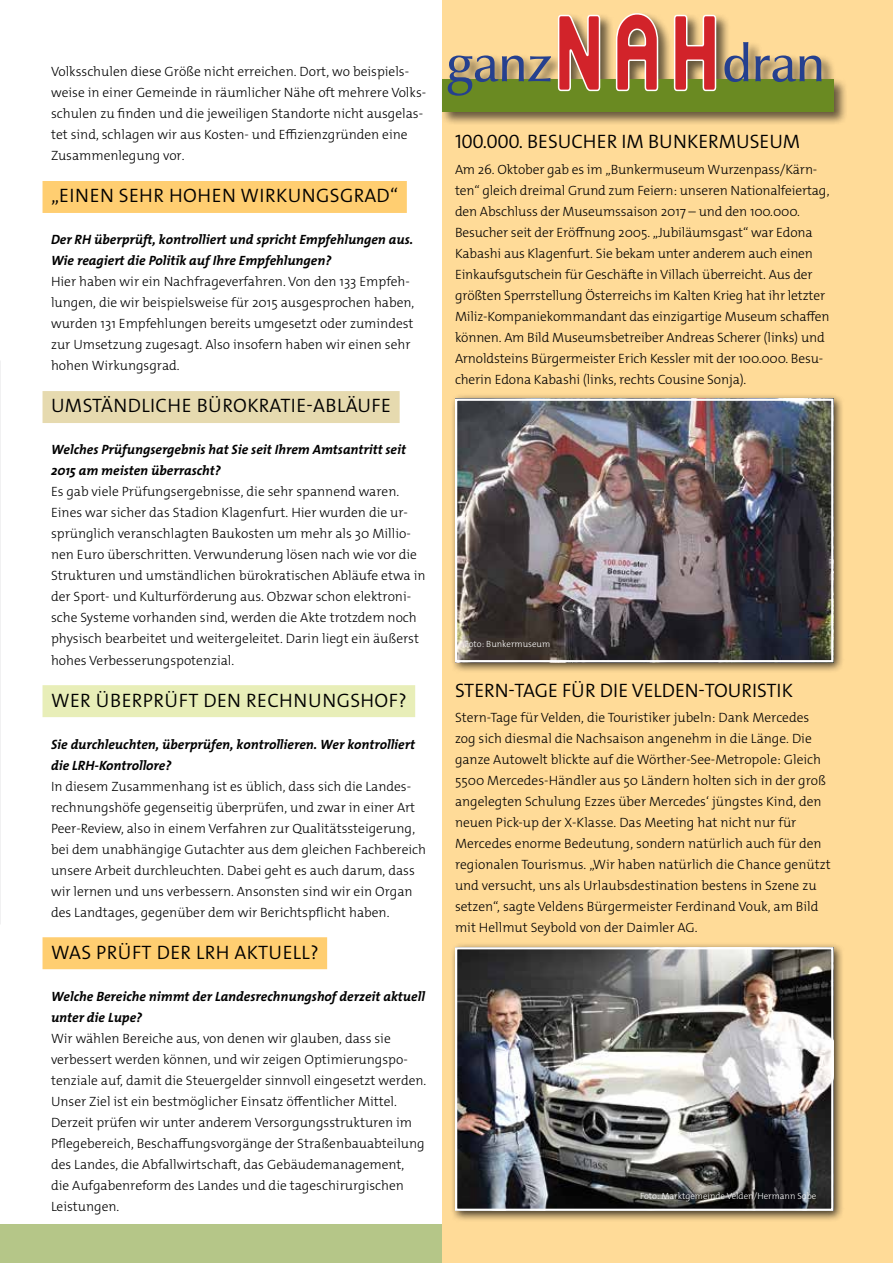
<style>
.page{position:relative;width:893px;height:1263px;background:#fff}
.page>*{position:absolute;margin:0;border:0;box-sizing:border-box;transform-origin:0 0}
.t1{font:300 19.5px "The Mix Os F";letter-spacing:.02em;color:#000}
.t2{font:300 19.5px "The Mix Os F";color:#000}
.t3{font:300 13.5px/21px "The Mix Os F";color:#000}
.t4{font:italic 700 13.5px/21px "The Mix Os F";color:#000}
.t5{font:300 9px "The Mix Os F";color:#fff}
</style>
<div class="page">
<div style="left:0;top:1225px;width:893px;height:38px;background:#b5c688"></div>
<div style="left:442px;top:0;width:451px;height:1263px;background:#ffdb98"></div>
<img style="left:0;top:361px;width:1px;height:563px">
<div style="left:43px;top:181px;width:364px;height:32px;background:#ffce71"></div>
<div style="left:43px;top:391px;width:357px;height:32px;background:#e6daaf"></div>
<div style="left:43px;top:685px;width:372px;height:32px;background:#e8eeb8"></div>
<div style="left:43px;top:937px;width:284px;height:32px;background:#ffce71"></div>
<div style="left:450px;top:942px;width:394px;height:280px;background:#000;opacity:.75"></div>
<img style="left:458px;top:950px;width:372px;height:258px">
<div style="left:455px;top:947px;width:378px;height:264px;border:2px solid #fff"></div>
<div style="left:450px;top:393px;width:394px;height:281px;background:#000;opacity:.75"></div>
<img style="left:458px;top:402px;width:372px;height:257px">
<div style="left:455px;top:399px;width:378px;height:263px;border:2px solid #fff"></div>
<div style="left:440px;top:11px;width:408px;height:115px;background:#000;opacity:.6"></div>
<div style="left:442px;top:79px;width:391px;height:33px;background:#6a8a22"></div>
<svg style="left:724px;top:42px;width:97px;height:40px"></svg>
<svg style="left:557px;top:12px;width:160px;height:80px"></svg>
<svg style="left:448px;top:55px;width:103px;height:41px"></svg>
<p class="t3" style="left:51px;top:61px;width:377px">Volksschulen diese Größe nicht erreichen. Dort, wo beispiels&shy;weise in einer Gemeinde in räumlicher Nähe oft mehrere Volks&shy;schulen zu finden und die jeweiligen Standorte nicht ausgelas&shy;tet sind, schlagen wir aus Kosten- und Effizienzgründen eine Zusammenlegung vor.</p>
<h1 class="t1" style="left:51px;top:183px;width:349px">„EINEN SEHR HOHEN WIRKUNGSGRAD“</h1>
<p class="t4" style="left:51px;top:229px;width:364px">Der RH überprüft, kontrolliert und spricht Empfehlungen aus.<br>Wie reagiert die Politik auf Ihre Empfehlungen?</p>
<p class="t3" style="left:51px;top:271px;width:365px">Hier haben wir ein Nachfrageverfahren. Von den 133 Empfeh&shy;lungen, die wir beispielsweise für 2015 ausgesprochen haben, wurden 131 Empfehlungen bereits umgesetzt oder zumindest zur Umsetzung zugesagt. Also insofern haben wir einen sehr hohen Wirkungsgrad.</p>
<h1 class="t1" style="left:51px;top:393px;width:341px">UMSTÄNDLICHE BÜROKRATIE-ABLÄUFE</h1>
<p class="t4" style="left:51px;top:439px;width:357px">Welches Prüfungsergebnis hat Sie seit Ihrem Amtsantritt seit<br>2015 am meisten überrascht?</p>
<p class="t3" style="left:51px;top:481px;width:376px">Es gab viele Prüfungsergebnisse, die sehr spannend waren.<br>Eines war sicher das Stadion Klagenfurt. Hier wurden die ur&shy;sprünglich veranschlagten Baukosten um mehr als 30 Millio&shy;nen Euro überschritten. Verwunderung lösen nach wie vor die Strukturen und umständlichen bürokratischen Abläufe etwa in der Sport- und Kulturförderung aus. Obzwar schon elektroni&shy;sche Systeme vorhanden sind, werden die Akte trotzdem noch physisch bearbeitet und weitergeleitet. Darin liegt ein äußerst hohes Verbesserungspotenzial.</p>
<h1 class="t1" style="left:51px;top:687px;width:357px">WER ÜBERPRÜFT DEN RECHNUNGSHOF?</h1>
<p class="t4" style="left:51px;top:733px;width:365px">Sie durchleuchten, überprüfen, kontrollieren. Wer kontrolliert die LRH-Kontrollore?</p>
<p class="t3" style="left:51px;top:775px;width:377px">In diesem Zusammenhang ist es üblich, dass sich die Landes&shy;rechnungshöfe gegenseitig überprüfen, und zwar in einer Art Peer-Review, also in einem Verfahren zur Qualitätssteigerung, bei dem unabhängige Gutachter aus dem gleichen Fachbereich unsere Arbeit durchleuchten. Dabei geht es auch darum, dass wir lernen und uns verbessern. Ansonsten sind wir ein Organ des Landtages, gegenüber dem wir Berichtspflicht haben.</p>
<h1 class="t1" style="left:51px;top:939px;width:269px">WAS PRÜFT DER LRH AKTUELL?</h1>
<p class="t4" style="left:51px;top:986px;width:375px">Welche Bereiche nimmt der Landesrechnungshof derzeit aktuell unter die Lupe?</p>
<p class="t3" style="left:51px;top:1028px;width:377px">Wir wählen Bereiche aus, von denen wir glauben, dass sie verbessert werden können, und wir zeigen Optimierungspo&shy;tenziale auf, damit die Steuergelder sinnvoll eingesetzt werden.<br>Unser Ziel ist ein bestmöglicher Einsatz öffentlicher Mittel.<br>Derzeit prüfen wir unter anderem Versorgungsstrukturen im Pflegebereich, Beschaffungsvorgänge der Straßenbauabteilung des Landes, die Abfallwirtschaft, das Gebäudemanagement,<br>die Aufgabenreform des Landes und die tageschirurgischen Leistungen.</p>
<h1 class="t2" style="left:455px;top:129px;width:347px">100.000. BESUCHER IM BUNKERMUSEUM</h1>
<p class="t3" style="left:455px;top:159px;width:376px">Am 26. Oktober gab es im „Bunkermuseum Wurzenpass/Kärn&shy;ten“ gleich dreimal Grund zum Feiern: unseren Nationalfeiertag, den Abschluss der Museumssaison 2017 – und den 100.000.<br>Besucher seit der Eröffnung 2005. „Jubiläumsgast“ war Edona Kabashi aus Klagenfurt. Sie bekam unter anderem auch einen Einkaufsgutschein für Geschäfte in Villach überreicht. Aus der größten Sperrstellung Österreichs im Kalten Krieg hat ihr letzter Miliz-Kompaniekommandant das einzigartige Museum schaffen können. Am Bild Museumsbetreiber Andreas Scherer (links) und Arnoldsteins Bürgermeister Erich Kessler mit der 100.000. Besu&shy;cherin Edona Kabashi (links, rechts Cousine Sonja).</p>
<p class="t5" style="left:465px;top:638px;width:87px">Foto: Bunkermuseum</p>
<h1 class="t2" style="left:455px;top:678px;width:339px">STERN-TAGE FÜR DIE VELDEN-TOURISTIK</h1>
<p class="t3" style="left:455px;top:707px;width:377px">Stern-Tage für Velden, die Touristiker jubeln: Dank Mercedes zog sich diesmal die Nachsaison angenehm in die Länge. Die ganze Autowelt blickte auf die Wörther-See-Metropole: Gleich 5500 Mercedes-Händler aus 50 Ländern holten sich in der groß angelegten Schulung Ezzes über Mercedes‘ jüngstes Kind, den neuen Pick-up der X-Klasse. Das Meeting hat nicht nur für Mercedes enorme Bedeutung, sondern natürlich auch für den regionalen Tourismus. „Wir haben natürlich die Chance genützt und versucht, uns als Urlaubsdestination bestens in Szene zu setzen“, sagte Veldens Bürgermeister Ferdinand Vouk, am Bild mit Hellmut Seybold von der Daimler AG.</p>
<p class="t5" style="left:640px;top:1190px;width:178px">Foto: Marktgemeinde Velden/Hermann Sobe</p>
</div>
